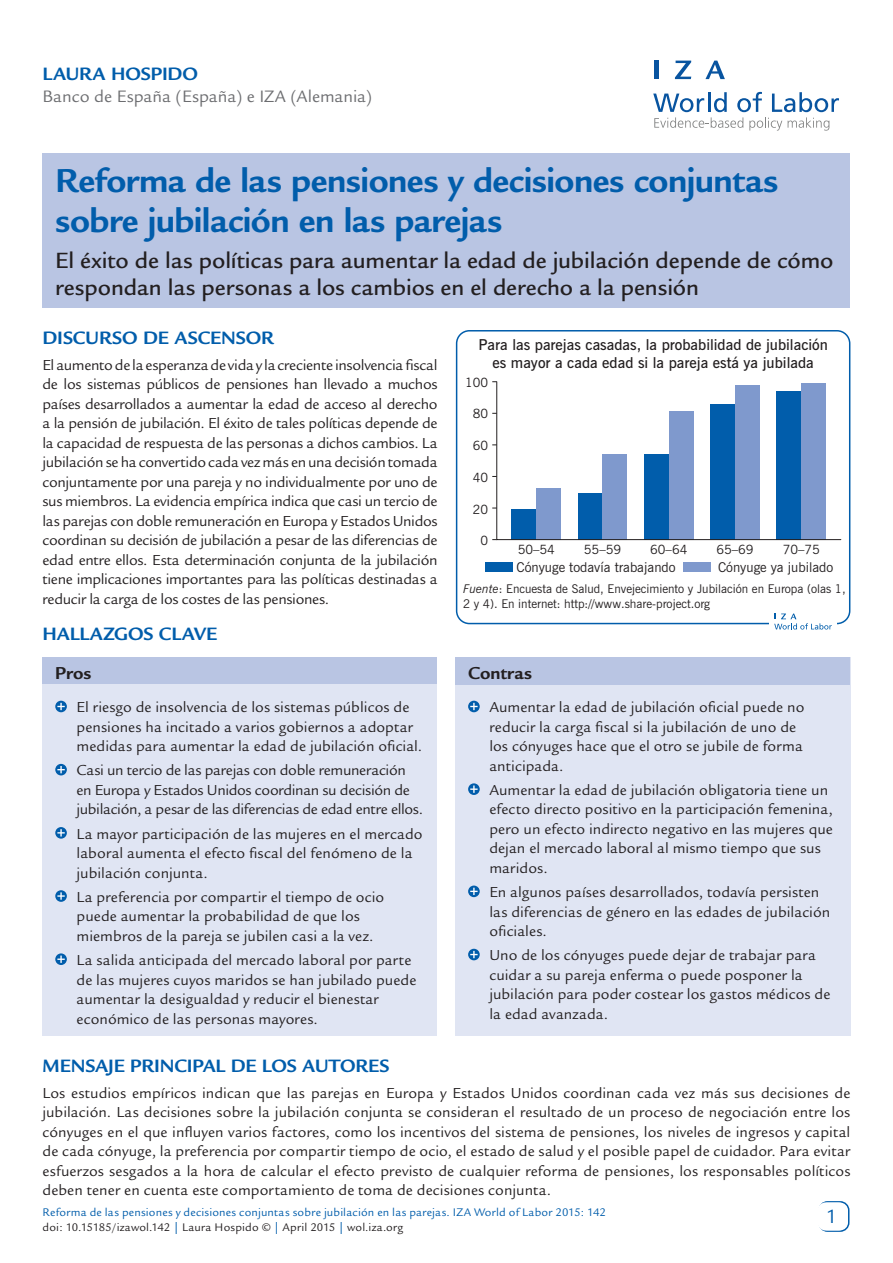
<style>
.page{position:relative;width:893px;height:1263px;background:#fff}
.page>*{position:absolute;margin:0;border:0;box-sizing:border-box;transform-origin:0 0}
.Cover__Title{font:700 36px/40.5px "Legacy Sans";letter-spacing:-.015em;color:#015dab}
.Cover__Subtitle{font:500 24px/27px "Legacy Sans";color:#231f20}
.t1{font:21px "Legacy Sans";color:#015dab}
.Main__A_Level_Headin{font:700 19.5px "Legacy Sans";letter-spacing:-.005em;color:#015dab}
.Cover__AuthorName{font:700 19.5px "Legacy Sans";letter-spacing:-.005em;color:#015dab}
.Cover__Pro_Con_Heade{font:700 18.75px "Legacy Sans";color:#231f20}
.Cover__Affiliation{font:18px "Legacy Sans";letter-spacing:-.005em;color:#6c6d70}
.Main__Bodytext{font:15.75px/19.5px "Legacy Sans";letter-spacing:-.005em;color:#231f20;text-align:justify}
.Cover__Pro_Con_Bulle{font:15.75px/19.5px "Legacy Sans";letter-spacing:.005em;color:#231f20}
.Cover__Pro_Con_Bulle-2{font:15.75px/19.5px "Legacy Sans";letter-spacing:-.02em;color:#231f20}
.t2{font:600 15px/18px "News Gothic BT";color:#231f20;text-align:center}
.t3{font:13.5px "News Gothic BT";color:#231f20}
.t4{font:12.75px "News Gothic BT";color:#231f20}
.t5{font:12px/15px "News Gothic BT";color:#231f20}
.Cover_Footer{font:12px "Legacy Sans";letter-spacing:.015em;color:#015dab}
.t6{font:12px "Legacy Sans";letter-spacing:.015em;color:#231f20}
.s1{font-style:italic}
.s2{color:#015dab}
</style>
<div class="page">
<div style="left:43px;top:153px;width:807px;height:154px;background:#b9c5e3"></div>
<div style="left:818px;top:1201px;width:31px;height:31px;border:2px solid #015dab;border-radius:9px"></div>
<div style="left:817px;top:1202px;width:30px;height:28px;background:#fff;border-radius:9px"></div>
<svg style="left:653px;top:92px;width:186px;height:39px"></svg>
<hr style="left:654px;top:61px;width:4px;height:18px;background:#0854a0">
<svg style="left:675px;top:61px;width:16px;height:18px"></svg>
<svg style="left:705px;top:61px;width:20px;height:18px"></svg>
<div style="left:455px;top:657px;width:395px;height:379px;background:#e0e5f3"></div>
<div style="left:455px;top:657px;width:395px;height:28px;background:#b9c5e3"></div>
<svg style="left:468px;top:701px;width:12px;height:11px"></svg>
<svg style="left:470px;top:703px;width:8px;height:7px"></svg>
<svg style="left:468px;top:783px;width:12px;height:12px"></svg>
<svg style="left:470px;top:785px;width:8px;height:8px"></svg>
<svg style="left:468px;top:885px;width:12px;height:12px"></svg>
<svg style="left:470px;top:888px;width:8px;height:7px"></svg>
<svg style="left:468px;top:949px;width:12px;height:11px"></svg>
<svg style="left:470px;top:951px;width:8px;height:7px"></svg>
<div style="left:43px;top:657px;width:394px;height:379px;background:#e0e5f3"></div>
<div style="left:43px;top:657px;width:394px;height:27px;background:#b9c5e3"></div>
<svg style="left:55px;top:701px;width:12px;height:11px"></svg>
<svg style="left:57px;top:703px;width:8px;height:7px"></svg>
<svg style="left:55px;top:764px;width:12px;height:11px"></svg>
<svg style="left:57px;top:766px;width:8px;height:7px"></svg>
<svg style="left:55px;top:827px;width:12px;height:12px"></svg>
<svg style="left:57px;top:829px;width:8px;height:7px"></svg>
<svg style="left:55px;top:890px;width:12px;height:12px"></svg>
<svg style="left:57px;top:892px;width:8px;height:8px"></svg>
<svg style="left:55px;top:953px;width:12px;height:12px"></svg>
<svg style="left:57px;top:955px;width:8px;height:8px"></svg>
<div style="left:456px;top:330px;width:394px;height:294px;border:2px solid #015dab;border-radius:13px"></div>
<div style="left:486px;top:563px;width:27px;height:9px;background:#015dab"></div>
<div style="left:683px;top:563px;width:27px;height:9px;background:#7f99cd"></div>
<svg style="left:496px;top:381px;width:346px;height:159px"></svg>
<div style="left:769px;top:608px;width:68px;height:27px;background:#fff"></div>
<svg style="left:774px;top:613px;width:58px;height:16px"></svg>
<p class="Cover__AuthorName" style="left:43px;top:63px;width:157px">LAURA HOSPIDO</p>
<p class="Cover__Affiliation" style="left:43px;top:86px;width:331px">Banco de España (España) e IZA (Alemania)</p>
<p class="Cover__Title" style="left:55px;top:160px;width:725px">Reforma de las pensiones y decisiones conjuntas sobre jubilación en las parejas</p>
<p class="Cover__Subtitle" style="left:55px;top:247px;width:780px">El éxito de las políticas para aumentar la edad de jubilación depende de cómo respondan las personas a los cambios en el derecho a la pensión</p>
<p class="Main__A_Level_Headin" style="left:43px;top:327px;width:233px">DISCURSO DE ASCENSOR</p>
<p class="Main__Bodytext" style="left:43px;top:355px;width:397px">El aumento de la esperanza de vida y la creciente insolvencia fiscal de los sistemas públicos de pensiones han llevado a muchos países desarrollados a aumentar la edad de acceso al derecho a la pensión de jubilación. El éxito de tales políticas depende de la capacidad de respuesta de las personas a dichos cambios. La jubilación se ha convertido cada vez más en una decisión tomada conjuntamente por una pareja y no individualmente por uno de sus miembros. La evidencia empírica indica que casi un tercio de las parejas con doble remuneración en Europa y Estados Unidos coordinan su decisión de jubilación a pesar de las diferencias de edad entre ellos. Esta determinación conjunta de la jubilación tiene implicaciones importantes para las políticas destinadas a reducir la carga de los costes de las pensiones.</p>
<p class="Main__A_Level_Headin" style="left:43px;top:623px;width:176px">HALLAZGOS CLAVE</p>
<p class="Cover__Pro_Con_Heade" style="left:55px;top:663px;width:38px">Pros</p>
<p class="Cover__Pro_Con_Bulle" style="left:77px;top:698px;width:347px">El riesgo de insolvencia de los sistemas públicos de pensiones ha incitado a varios gobiernos a adoptar medidas para aumentar la edad de jubilación oficial.</p>
<p class="Cover__Pro_Con_Bulle-2" style="left:77px;top:761px;width:348px">Casi un tercio de las parejas con doble remuneración en Europa y Estados Unidos coordinan su decisión de jubilación, a pesar de las diferencias de edad entre ellos.</p>
<p class="Cover__Pro_Con_Bulle" style="left:77px;top:824px;width:348px">La mayor participación de las mujeres en el mercado laboral aumenta el efecto fiscal del fenómeno de la jubilación conjunta.</p>
<p class="Cover__Pro_Con_Bulle" style="left:77px;top:887px;width:309px">La preferencia por compartir el tiempo de ocio puede aumentar la probabilidad de que los miembros de la pareja se jubilen casi a la vez.</p>
<p class="Cover__Pro_Con_Bulle" style="left:77px;top:950px;width:341px">La salida anticipada del mercado laboral por parte de las mujeres cuyos maridos se han jubilado puede aumentar la desigualdad y reducir el bienestar económico de las personas mayores.</p>
<p class="t2" style="left:478px;top:335px;width:351px">Para las parejas casadas, la probabilidad de jubilación es mayor a cada edad si la pareja está ya jubilada</p>
<p class="t4" style="left:465px;top:374px;width:25px">100</p>
<p class="t4" style="left:473px;top:406px;width:17px">80</p>
<p class="t4" style="left:473px;top:438px;width:17px">60</p>
<p class="t4" style="left:473px;top:470px;width:17px">40</p>
<p class="t4" style="left:473px;top:501px;width:17px">20</p>
<p class="t4" style="left:480px;top:533px;width:9px">0</p>
<p class="t4" style="left:518px;top:542px;width:39px">50–54</p>
<p class="t4" style="left:584px;top:542px;width:39px">55–59</p>
<p class="t4" style="left:650px;top:542px;width:39px">60–64</p>
<p class="t4" style="left:717px;top:542px;width:39px">65–69</p>
<p class="t4" style="left:783px;top:542px;width:39px">70–75</p>
<p class="t3" style="left:517px;top:559px;width:161px">Cónyuge todavía trabajando</p>
<p class="t3" style="left:718px;top:559px;width:117px">Cónyuge ya jubilado</p>
<p class="t5" style="left:463px;top:581px;width:384px"><span class="s1">Fuente</span>: Encuesta de Salud, Envejecimiento y Jubilación en Europa (olas 1,<br>2 y 4). En internet: http://www.share-project.org</p>
<p class="Cover__Pro_Con_Heade" style="left:468px;top:663px;width:65px">Contras</p>
<p class="Cover__Pro_Con_Bulle" style="left:489px;top:698px;width:317px">Aumentar la edad de jubilación oficial puede no reducir la carga fiscal si la jubilación de uno de los cónyuges hace que el otro se jubile de forma anticipada.</p>
<p class="Cover__Pro_Con_Bulle" style="left:489px;top:780px;width:345px">Aumentar la edad de jubilación obligatoria tiene un efecto directo positivo en la participación femenina, pero un efecto indirecto negativo en las mujeres que dejan el mercado laboral al mismo tiempo que sus maridos.</p>
<p class="Cover__Pro_Con_Bulle" style="left:489px;top:882px;width:342px">En algunos países desarrollados, todavía persisten las diferencias de género en las edades de jubilación oficiales.</p>
<p class="Cover__Pro_Con_Bulle" style="left:489px;top:946px;width:342px">Uno de los cónyuges puede dejar de trabajar para cuidar a su pareja enferma o puede posponer la jubilación para poder costear los gastos médicos de la edad avanzada.</p>
<p class="Main__A_Level_Headin" style="left:43px;top:1055px;width:349px">MENSAJE PRINCIPAL DE LOS AUTORES</p>
<p class="Main__Bodytext" style="left:43px;top:1083px;width:809px">Los estudios empíricos indican que las parejas en Europa y Estados Unidos coordinan cada vez más sus decisiones de jubilación. Las decisiones sobre la jubilación conjunta se consideran el resultado de un proceso de negociación entre los cónyuges en el que influyen varios factores, como los incentivos del sistema de pensiones, los niveles de ingresos y capital de cada cónyuge, la preferencia por compartir tiempo de ocio, el estado de salud y el posible papel de cuidador. Para evitar esfuerzos sesgados a la hora de calcular el efecto previsto de cualquier reforma de pensiones, los responsables políticos deben tener en cuenta este comportamiento de toma de decisiones conjunta.</p>
<p class="Cover_Footer" style="left:43px;top:1206px;width:565px">Reforma de las pensiones y decisiones conjuntas sobre jubilación en las parejas. IZA World of Labor 2015: 142</p>
<p class="t6" style="left:43px;top:1221px;width:362px">doi: 10.15185/izawol.142 <span class="s2">|</span> Laura Hospido © <span class="s2">|</span> April 2015 <span class="s2">|</span> wol.iza.org</p>
<p class="t1" style="left:826px;top:1204px;width:13px">1</p>
<p class="t1" style="left:828px;top:1205px;width:13px">2</p>
</div>
